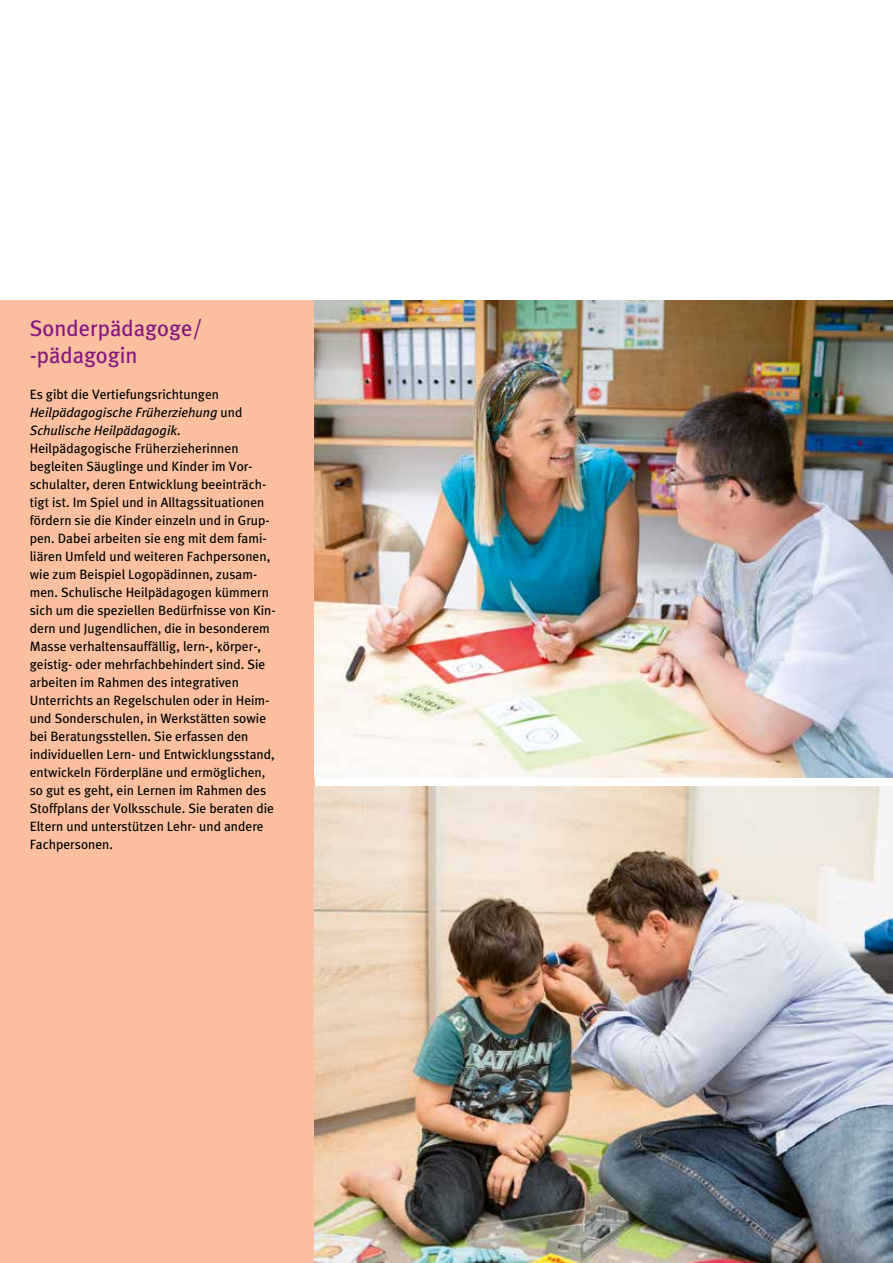
<style>
.page{position:relative;width:893px;height:1263px;background:#fff}
.page>*{position:absolute;margin:0;border:0;box-sizing:border-box;transform-origin:0 0}
.t1{font:22.5px/27px "Meta Mix";color:#871480}
.t2{font:13.5px/18px "Meta Mix";color:#000}
.t3{font:italic 13.5px/18px "Meta Mix";color:#000}
.s1{font-style:normal}
</style>
<div class="page">
<div style="left:0;top:300px;width:315px;height:963px;background:#f9bf9f"></div>
<img style="left:315px;top:786px;width:578px;height:477px">
<img style="left:315px;top:300px;width:578px;height:477px">
<h1 class="t1" style="left:30px;top:315px;width:174px">Sonderpädagoge/ -pädagogin</h1>
<p class="t3" style="left:30px;top:385px;width:214px"><span class="s1">Es gibt die Vertiefungsrichtungen<br></span>Heil-päda-gogische Früherziehung <span class="s1">und </span>-Schulische Heilpädagogik.</p>
<p class="t2" style="left:30px;top:439px;width:247px">Heilpädagogische Früherzieherinnen begleiten Säuglinge und Kinder im Vor&shy;schulalter, deren Entwicklung beeinträch&shy;tigt ist. Im Spiel und in Alltagssituationen fördern sie die Kinder einzeln und in Grup&shy;pen. Dabei arbeiten sie eng mit dem fami&shy;liären Umfeld und weiteren Fachpersonen, wie zum Beispiel Logopädinnen, zusam&shy;men. Schulische Heilpädagogen kümmern sich um die speziellen Bedürfnisse von Kin&shy;dern und Jugendlichen, die in besonderem Masse verhaltensauffällig, lern-, körper-, geistig- oder mehrfachbehindert sind. Sie arbeiten im Rahmen des integrativen Unterrichts an Regelschulen oder in Heim&shy;und Sonderschulen, in Werkstätten sowie bei Beratungsstellen. Sie erfassen den individuellen Lern- und Entwicklungsstand, entwickeln Förderpläne und ermöglichen, so gut es geht, ein Lernen im Rahmen des Stoffplans der Volksschule. Sie beraten die Eltern und unterstützen Lehr- und andere Fachpersonen.</p>
</div>
